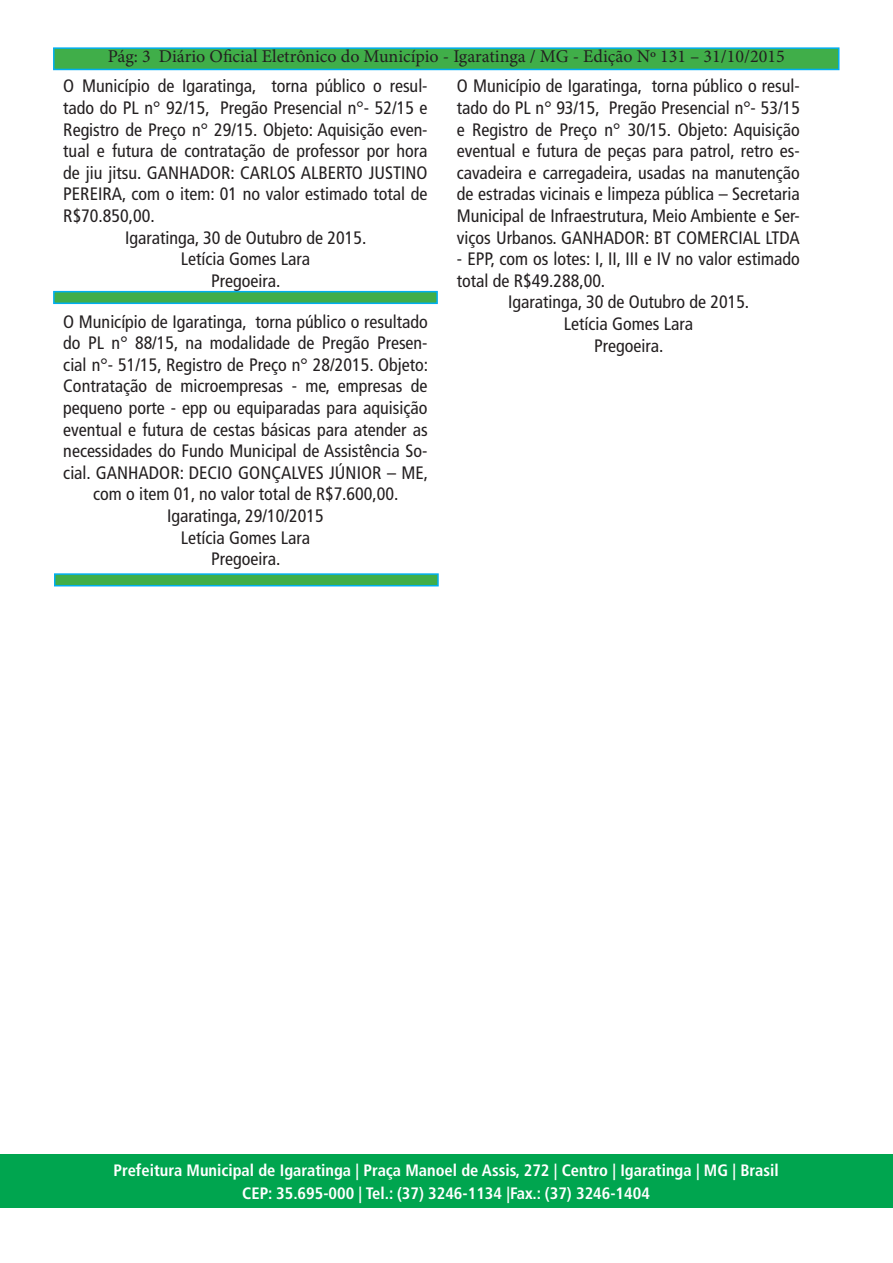
<style>
.page{position:relative;width:893px;height:1263px;background:#fff}
.page>*{position:absolute;margin:0;border:0;box-sizing:border-box;transform-origin:0 0}
.t1{font:condensed 18px/21.6px "Frutiger LT Std";color:#231f20;text-align:justify}
.t2{font:18px "Minion Pro";color:#231f20}
.t3{font:700 condensed 16.5px "Frutiger LT Std";color:#fff}
</style>
<div class="page">
<div style="left:0;top:1155px;width:892px;height:53px;background:#00a54f"></div>
<div style="left:54px;top:48px;width:785px;height:21px;background:#40ae49"></div>
<div style="left:53px;top:47px;width:786px;height:23px;border:2px solid #00aeef"></div>
<div style="left:53px;top:291px;width:385px;height:13px;background:#40ae49;border:2px solid #00aeef"></div>
<div style="left:54px;top:573px;width:385px;height:13px;background:#40ae49;border:2px solid #00aeef"></div>
<p class="t2" style="left:108px;top:44px;width:678px">Pág: 3 Diário Oficial Eletrônico do Município - Igaratinga / MG - Edição Nº 131 – 31/10/2015</p>
<p class="t1" style="left:457px;top:75px;width:345px">O Município de Igaratinga, torna público o resul&shy;tado do PL n° 93/15, Pregão Presencial n°- 53/15 e Registro de Preço n° 30/15. Objeto: Aquisição eventual e futura de peças para patrol, retro es&shy;cavadeira e carregadeira, usadas na manutenção de estradas vicinais e limpeza pública – Secretaria Municipal de Infraestrutura, Meio Ambiente e Ser&shy;viços Urbanos. GANHADOR: BT COMERCIAL LTDA</p>
<p class="t1" style="left:457px;top:248px;width:344px">- EPP, com os lotes: I, II, III e IV no valor estimado total de R$49.288,00.</p>
<p class="t1" style="left:508px;top:291px;width:243px">Igaratinga, 30 de Outubro de 2015.</p>
<p class="t1" style="left:564px;top:313px;width:131px">Letícia Gomes Lara</p>
<p class="t1" style="left:594px;top:335px;width:71px">Pregoeira.</p>
<p class="t1" style="left:63px;top:75px;width:366px">O Município de Igaratinga, torna público o resul&shy;tado do PL n° 92/15, Pregão Presencial n°- 52/15 e Registro de Preço n° 29/15. Objeto: Aquisição even&shy;tual e futura de contratação de professor por hora de jiu jitsu. GANHADOR: CARLOS ALBERTO JUSTINO PEREIRA, com o item: 01 no valor estimado total de R$70.850,00.</p>
<p class="t1" style="left:125px;top:227px;width:243px">Igaratinga, 30 de Outubro de 2015.</p>
<p class="t1" style="left:181px;top:248px;width:131px">Letícia Gomes Lara</p>
<p class="t1" style="left:211px;top:270px;width:71px">Pregoeira.</p>
<p class="t1" style="left:63px;top:311px;width:366px;text-align:center">O Município de Igaratinga, torna público o resultado do PL n° 88/15, na modalidade de Pregão Presen&shy;cial n°- 51/15, Registro de Preço n° 28/2015. Objeto:<br>Contratação de microempresas - me, empresas de pequeno porte - epp ou equiparadas para aquisição eventual e futura de cestas básicas para atender as necessidades do Fundo Municipal de Assistência So&shy;cial. GANHADOR: DECIO GONÇALVES JÚNIOR – ME, com o item 01, no valor total de R$7.600,00.</p>
<p class="t1" style="left:167px;top:505px;width:158px">Igaratinga, 29/10/2015</p>
<p class="t1" style="left:181px;top:527px;width:131px">Letícia Gomes Lara</p>
<p class="t1" style="left:211px;top:548px;width:71px">Pregoeira.</p>
<p class="t3" style="left:114px;top:1161px;width:667px">Prefeitura Municipal de Igaratinga | Praça Manoel de Assis, 272 | Centro | Igaratinga | MG | Brasil</p>
<p class="t3" style="left:242px;top:1183px;width:409px">CEP: 35.695-000 | Tel.: (37) 3246-1134 |Fax.: (37) 3246-1404</p>
</div>
